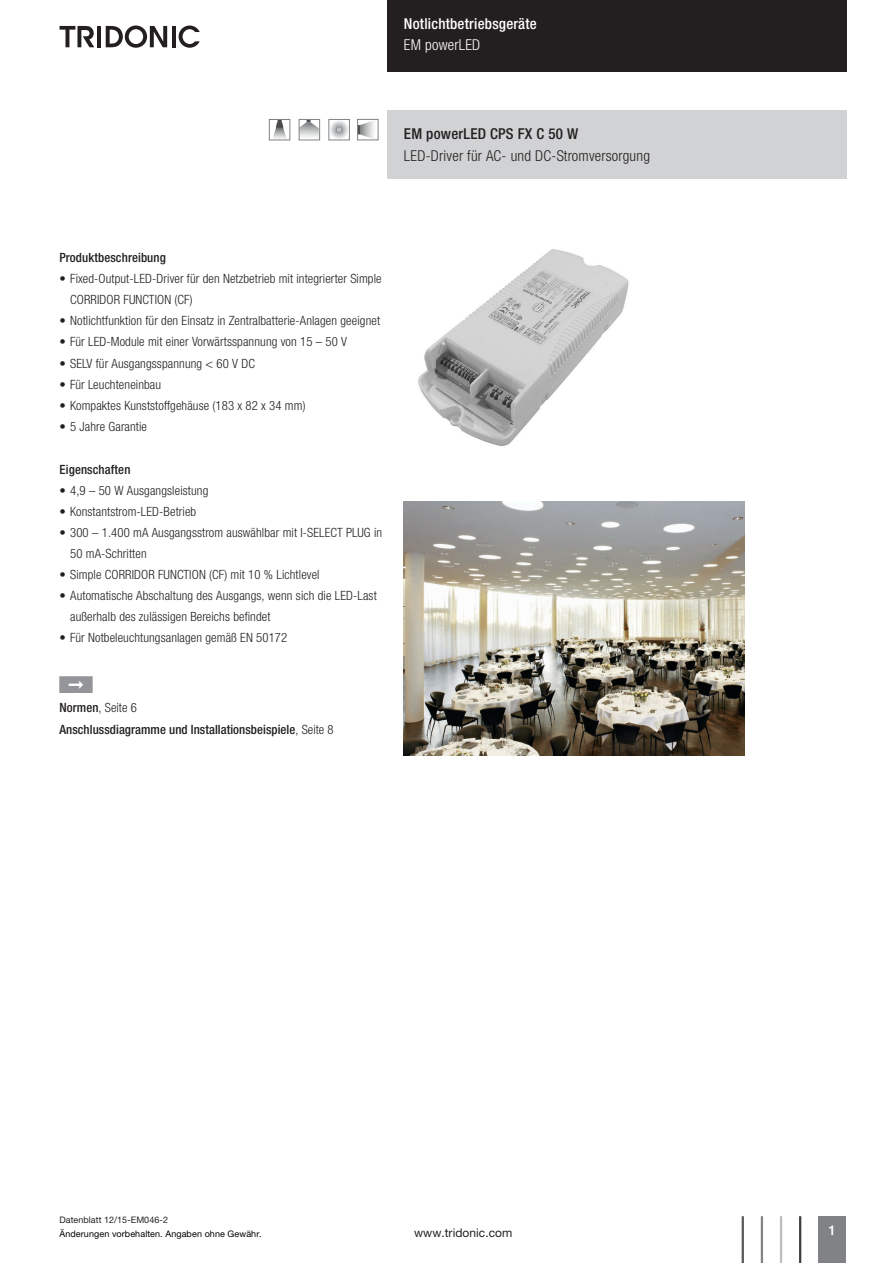
<style>
.page{position:relative;width:893px;height:1263px;background:#fff}
.page>*{position:absolute;margin:0;border:0;box-sizing:border-box;transform-origin:0 0}
.t1{font:300 condensed 15px "Helvetica Neue LTW1 G";letter-spacing:.015em;color:#231f20}
.t2{font:500 condensed 15px "Helvetica Neue LTW1 G";letter-spacing:.015em;color:#fff}
.t3{font:500 condensed 15px "Helvetica Neue LTW1 G";letter-spacing:.015em;color:#231f20}
.t4{font:300 condensed 15px "Helvetica Neue LTW1 G";letter-spacing:.015em;color:#fff}
.t5{font:500 13.5px "Helvetica Neue LTW1 G";color:#fff}
.t6{font:300 condensed 12.75px/21px "Helvetica Neue LTW1 G";letter-spacing:.01em;color:#231f20}
.t7{font:500 condensed 12.75px/21.3px "Helvetica Neue LTW1 G";letter-spacing:.005em;color:#231f20}
.t8{font:12px "Helvetica Neue LTW1 G";letter-spacing:.005em;color:#231f20}
.t9{font:9px "Helvetica Neue LTW1 G";letter-spacing:.01em;color:#000}
.t10{font:9px "Helvetica Neue LTW1 G";letter-spacing:.005em;color:#231f20}
.s1{font-weight:300}
</style>
<div class="page">
<div style="left:387px;top:0;width:459px;height:72px;background:#231f20"></div>
<div style="left:819px;top:1216px;width:27px;height:47px;background:#808285"></div>
<hr style="left:799px;top:1216px;width:2px;height:47px;background:#3e3e3f">
<hr style="left:780px;top:1216px;width:2px;height:47px;background:#bcbdc0">
<hr style="left:761px;top:1216px;width:2px;height:47px;background:#808285">
<hr style="left:742px;top:1216px;width:2px;height:47px;background:#57585a">
<hr style="left:97px;top:26px;width:4px;height:21px;background:#231f20">
<svg style="left:106px;top:26px;width:61px;height:22px"></svg>
<hr style="left:172px;top:26px;width:3px;height:21px;background:#231f20">
<svg style="left:179px;top:26px;width:21px;height:22px"></svg>
<svg style="left:60px;top:26px;width:34px;height:21px"></svg>
<div style="left:387px;top:111px;width:459px;height:68px;background:#d1d2d4"></div>
<img style="left:418px;top:249px;width:211px;height:197px">
<img style="left:404px;top:502px;width:341px;height:253px">
<svg style="left:358px;top:121px;width:20px;height:20px"></svg>
<div style="left:357px;top:119px;width:21px;height:21px;border:1px solid #808285"></div>
<svg style="left:299px;top:121px;width:20px;height:20px"></svg>
<div style="left:299px;top:119px;width:21px;height:21px;border:1px solid #808285"></div>
<div style="left:330px;top:121px;width:18px;height:18px;background:#f0f1f2;border-radius:50%"></div>
<div style="left:330px;top:121px;width:18px;height:17px;background:#ececee;border-radius:50%"></div>
<div style="left:331px;top:121px;width:17px;height:17px;background:#e9eaeb;border-radius:50%"></div>
<div style="left:331px;top:122px;width:16px;height:16px;background:#e3e4e6;border-radius:50%"></div>
<div style="left:331px;top:122px;width:16px;height:15px;background:#dcdddf;border-radius:50%"></div>
<div style="left:332px;top:122px;width:14px;height:15px;background:#d8d9db;border-radius:50%"></div>
<div style="left:332px;top:123px;width:14px;height:14px;background:#d4d5d7;border-radius:50%"></div>
<div style="left:332px;top:123px;width:14px;height:13px;background:#d2d3d5;border-radius:50%"></div>
<div style="left:333px;top:123px;width:13px;height:13px;background:#d0d1d3;border-radius:50%"></div>
<div style="left:333px;top:123px;width:12px;height:13px;background:#cccdcf;border-radius:50%"></div>
<div style="left:333px;top:124px;width:12px;height:12px;background:#c7c8ca;border-radius:50%"></div>
<div style="left:333px;top:124px;width:12px;height:11px;background:#c4c5c7;border-radius:50%"></div>
<div style="left:334px;top:124px;width:11px;height:11px;background:#c2c3c5;border-radius:50%"></div>
<div style="left:334px;top:124px;width:10px;height:11px;background:#bcbdc0;border-radius:50%"></div>
<div style="left:334px;top:125px;width:10px;height:10px;background:#c2c3c6;border-radius:50%"></div>
<div style="left:334px;top:125px;width:10px;height:9px;background:#b8b9bc;border-radius:50%"></div>
<div style="left:335px;top:125px;width:9px;height:9px;background:#b6b7ba;border-radius:50%"></div>
<div style="left:335px;top:125px;width:8px;height:9px;background:#b0b1b5;border-radius:50%"></div>
<div style="left:335px;top:126px;width:8px;height:8px;background:#b5b6ba;border-radius:50%"></div>
<div style="left:336px;top:126px;width:7px;height:7px;background:#a7a8ac;border-radius:50%"></div>
<div style="left:336px;top:126px;width:6px;height:7px;background:#a2a3a6;border-radius:50%"></div>
<svg style="left:336px;top:127px;width:6px;height:6px"></svg>
<div style="left:328px;top:119px;width:22px;height:21px;border:1px solid #808285"></div>
<img style="left:273px;top:128px;width:13px;height:10px">
<svg style="left:276px;top:121px;width:8px;height:7px"></svg>
<div style="left:269px;top:119px;width:21px;height:21px;border:1px solid #808285"></div>
<p class="t2" style="left:404px;top:14px;width:134px">Notlichtbetriebsgeräte</p>
<p class="t4" style="left:404px;top:36px;width:78px">EM powerLED</p>
<p class="t3" style="left:404px;top:125px;width:176px">EM powerLED CPS FX C 50 W</p>
<p class="t1" style="left:404px;top:146px;width:248px">LED-Driver für AC- und DC-Stromversorgung</p>
<p class="t7" style="left:60px;top:246px;width:108px">Produktbeschreibung</p>
<p class="t6" style="left:70px;top:267px;width:313px;text-indent:-11px">• Fixed-Output-LED-Driver für den Netzbetrieb mit integrierter Simple<br>CORRIDOR FUNCTION (CF)</p>
<p class="t6" style="left:60px;top:310px;width:322px">• Notlichtfunktion für den Einsatz in Zentralbatterie-Anlagen geeignet</p>
<p class="t6" style="left:60px;top:331px;width:289px">• Für LED-Module mit einer Vorwärtsspannung von 15 – 50 V</p>
<p class="t6" style="left:60px;top:353px;width:197px">• SELV für Ausgangsspannung &lt; 60 V DC</p>
<p class="t6" style="left:60px;top:374px;width:103px">• Für Leuchteneinbau</p>
<p class="t6" style="left:60px;top:395px;width:247px">• Kompaktes Kunststoffgehäuse (183 x 82 x 34 mm)</p>
<p class="t6" style="left:60px;top:416px;width:89px">• 5 Jahre Garantie</p>
<p class="t7" style="left:60px;top:458px;width:72px">Eigenschaften</p>
<p class="t6" style="left:60px;top:480px;width:150px">• 4,9 – 50 W Ausgangsleistung</p>
<p class="t6" style="left:60px;top:501px;width:138px">• Konstantstrom-LED-Betrieb</p>
<p class="t6" style="left:70px;top:522px;width:314px;text-indent:-11px">• 300 – 1.400 mA Ausgangsstrom auswählbar mit I-SELECT PLUG in<br>50 mA-Schritten</p>
<p class="t6" style="left:60px;top:564px;width:262px">• Simple CORRIDOR FUNCTION (CF) mit 10 % Lichtlevel</p>
<p class="t6" style="left:70px;top:585px;width:308px;text-indent:-11px">• Automatische Abschaltung des Ausgangs, wenn sich die LED-Last außerhalb des zulässigen Bereichs befindet</p>
<p class="t6" style="left:60px;top:627px;width:229px">• Für Notbeleuchtungsanlagen gemäß EN 50172</p>
<p class="t7" style="left:60px;top:697px;width:276px">Normen<span class="s1">, Seite 6<br></span>Anschlussdiagramme und Installationsbeispiele<span class="s1">, Seite 8</span></p>
<p class="t10" style="left:60px;top:1214px;width:110px">Datenblatt 12/15-EM046-2</p>
<p class="t9" style="left:60px;top:1229px;width:204px">Änderungen vorbehalten. Angaben ohne Gewähr.</p>
<p class="t8" style="left:414px;top:1226px;width:100px">www.tridonic.com</p>
<p class="t5" style="left:829px;top:1222px;width:9px">1</p>
</div>
